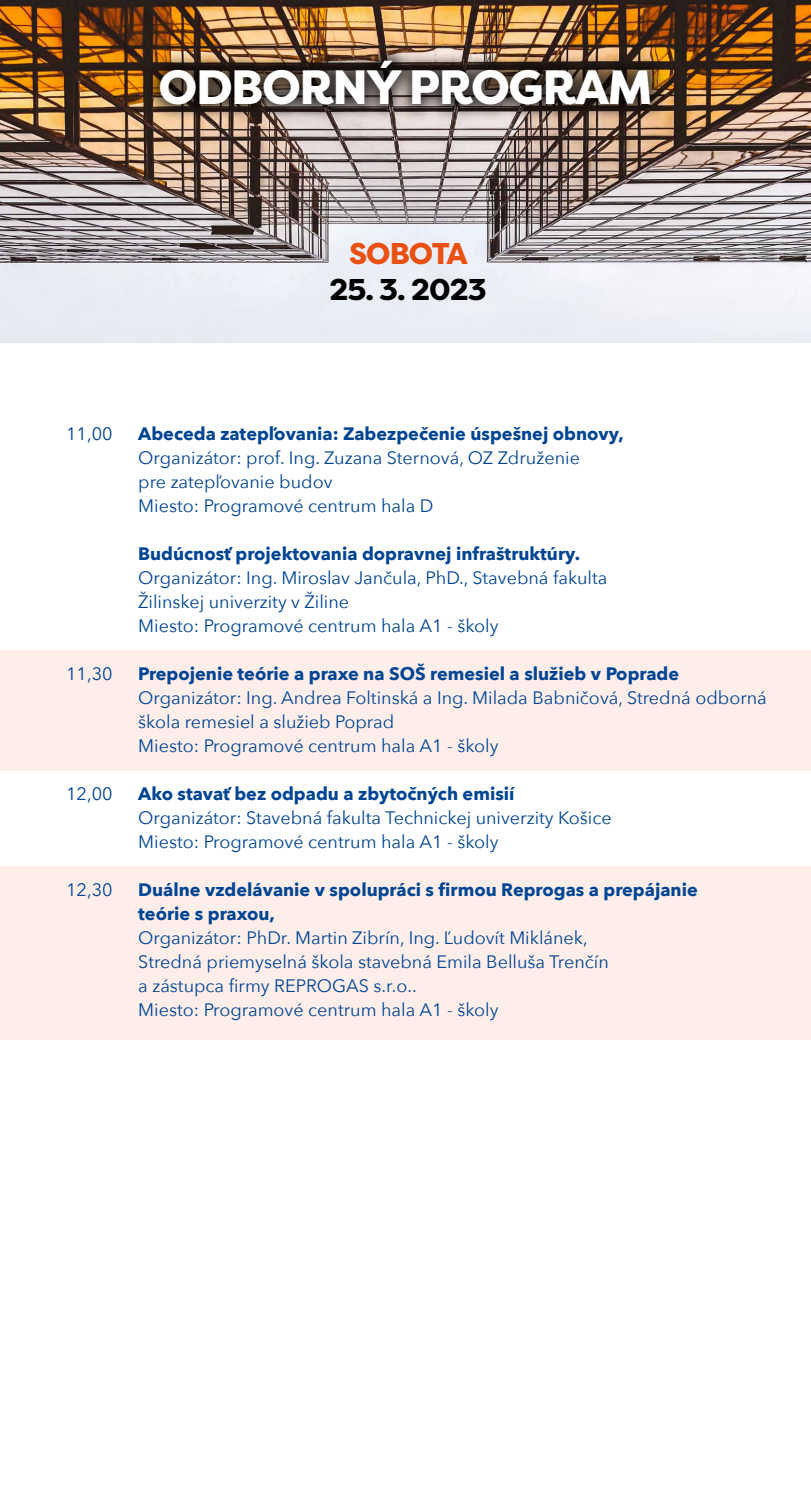
<style>
.page{position:relative;width:811px;height:1486px;background:#fff}
.page>*{position:absolute;margin:0;border:0;box-sizing:border-box;transform-origin:0 0}
.t1{font:800 48px "Filson Pro";letter-spacing:-.03em;color:#fff}
.t2{font:800 30px "Filson Pro";letter-spacing:-.03em;color:#000}
.t3{font:800 30px "Filson Pro";letter-spacing:-.03em;color:#e85113}
.t4{font:18px/24px "Avenir Next";color:#004494}
.t5{font:700 18px/24px "Avenir Next";color:#004494}
</style>
<div class="page">
<div style="left:0;top:650px;width:810px;height:120px;background:#feeeea"></div>
<div style="left:0;top:865px;width:810px;height:174px;background:#feeeea"></div>
<img style="left:0;top:0;width:810px;height:342px">
<div style="left:142px;top:43px;width:525px;height:80px;background:#000;opacity:.75"></div>
<h1 class="t1" style="left:158px;top:57px;width:495px">ODBORNÝ PROGRAM</h1>
<h2 class="t3" style="left:349px;top:235px;width:120px">SOBOTA</h2>
<h2 class="t2" style="left:329px;top:271px;width:159px">25. 3. 2023</h2>
<p class="t4" style="left:66px;top:421px;width:48px">11,00</p>
<p class="t5" style="left:138px;top:421px;width:487px">Abeceda zatepľovania: Zabezpečenie úspešnej obnovy,</p>
<p class="t4" style="left:138px;top:445px;width:443px">Organizátor: prof. Ing. Zuzana Sternová, OZ Združenie pre zatepľovanie budov<br>Miesto: Programové centrum hala D</p>
<p class="t5" style="left:138px;top:541px;width:443px">Budúcnosť projektovania dopravnej infraštruktúry.</p>
<p class="t4" style="left:138px;top:565px;width:470px">Organizátor: Ing. Miroslav Jančula, PhD., Stavebná fakulta<br>Žilinskej univerzity v Žiline<br>Miesto: Programové centrum hala A1 - školy</p>
<p class="t4" style="left:66px;top:661px;width:48px">11,30</p>
<p class="t5" style="left:138px;top:661px;width:542px">Prepojenie teórie a praxe na SOŠ remesiel a služieb v Poprade</p>
<p class="t4" style="left:138px;top:685px;width:629px">Organizátor: Ing. Andrea Foltinská a Ing. Milada Babničová, Stredná odborná škola remesiel a služieb Poprad<br>Miesto: Programové centrum hala A1 - školy</p>
<p class="t4" style="left:66px;top:781px;width:48px">12,00</p>
<p class="t5" style="left:138px;top:781px;width:377px">Ako stavať bez odpadu a zbytočných emisií</p>
<p class="t4" style="left:138px;top:805px;width:475px">Organizátor: Stavebná fakulta Technickej univerzity Košice<br>Miesto: Programové centrum hala A1 - školy</p>
<p class="t4" style="left:66px;top:877px;width:48px">12,30</p>
<p class="t5" style="left:138px;top:877px;width:560px">Duálne vzdelávanie v spolupráci s firmou Reprogas a prepájanie teórie s praxou,</p>
<p class="t4" style="left:138px;top:925px;width:472px">Organizátor: PhDr. Martin Zibrín, Ing. Ľudovít Miklánek, Stredná priemyselná škola stavebná Emila Belluša Trenčín a zástupca firmy REPROGAS s.r.o..<br>Miesto: Programové centrum hala A1 - školy</p>
</div>
